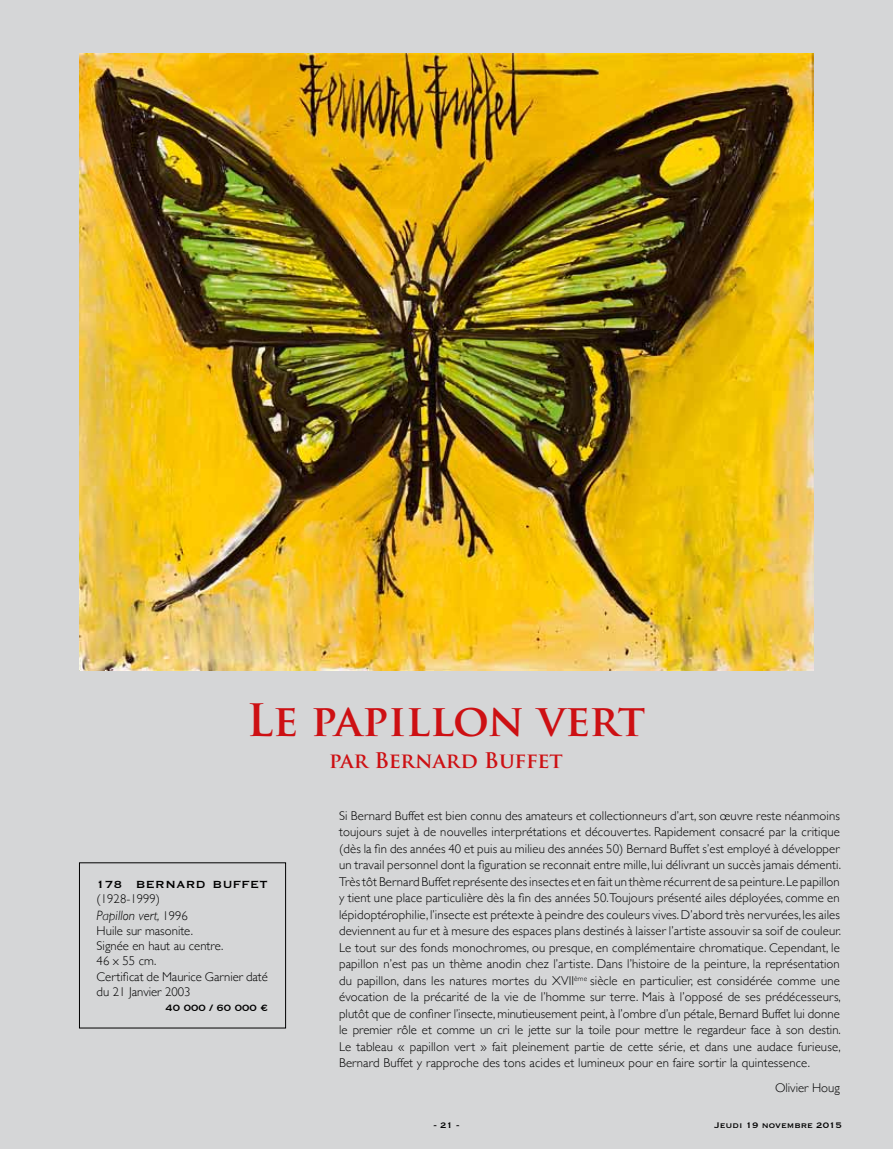
<style>
.page{position:relative;width:893px;height:1149px;background:#fff}
.page>*{position:absolute;margin:0;border:0;box-sizing:border-box;transform-origin:0 0}
.t1{font:700 43.5px "Trajan Pro";letter-spacing:-.035em;color:#cd1013}
.t2{font:700 21px "Trajan Pro";letter-spacing:-.07em;color:#cd1013}
.t3{font:italic 300 13.5px "Gill Sans";color:#000}
.t4{font:13.5px "Copperplate";letter-spacing:.03em;color:#000}
.t5{font:300 12.75px/16.5px "Gill Sans";color:#000}
.t6{font:12px "Copperplate";color:#000}
.t7{font:10.5px "Copperplate";color:#000}
.s1{font-style:normal;font-size:12.75px}
</style>
<div class="page">
<div style="left:0;top:0;width:893px;height:1148px;background:#d5d6d7"></div>
<img style="left:80px;top:54px;width:733px;height:616px">
<div style="left:79px;top:862px;width:207px;height:166px;border:1px solid #000"></div>
<h1 class="t1" style="left:247px;top:693px;width:400px">Le papillon vert</h1>
<h2 class="t2" style="left:329px;top:746px;width:235px">par Bernard Buffet</h2>
<p class="t4" style="left:97px;top:875px;width:173px">178 Bernard Buffet</p>
<p class="t5" style="left:97px;top:890px;width:65px">(1928-1999)</p>
<p class="t3" style="left:97px;top:907px;width:93px">Papillon vert, <span class="s1">1996</span></p>
<p class="t5" style="left:97px;top:922px;width:173px;line-height:15.3px">Huile sur masonite.<br>Signée en haut au centre.<br>46 x 55 cm.<br>Certificat de Maurice Garnier daté du 21 Janvier 2003</p>
<p class="t6" style="left:166px;top:999px;width:104px">40 000 / 60 000 €</p>
<p class="t5" style="left:339px;top:806px;width:503px;text-align:justify">Si Bernard Buffet est bien connu des amateurs et collectionneurs d’art, son œuvre reste néanmoins toujours sujet à de nouvelles interprétations et découvertes. Rapidement consacré par la critique (dès la fin des années 40 et puis au milieu des années 50) Bernard Buffet s’est employé à développer un travail personnel dont la figuration se reconnait entre mille, lui délivrant un succès jamais démenti.<br>Très tôt Bernard Buffet représente des insectes et en fait un thème récurrent de sa peinture. Le papillon y tient une place particulière dès la fin des années 50.Toujours présenté ailes déployées, comme en lépidoptérophilie, l’insecte est prétexte à peindre des couleurs vives. D’abord très nervurées, les ailes deviennent au fur et à mesure des espaces plans destinés à laisser l’artiste assouvir sa soif de couleur.<br>Le tout sur des fonds monochromes, ou presque, en complémentaire chromatique. Cependant, le papillon n’est pas un thème anodin chez l’artiste. Dans l’histoire de la peinture, la représentation du papillon, dans les natures mortes du XVII<sup>ème</sup> siècle en particulier, est considérée comme une évocation de la précarité de la vie de l’homme sur terre. Mais à l’opposé de ses prédécesseurs, plutôt que de confiner l’insecte, minutieusement peint, à l’ombre d’un pétale, Bernard Buffet lui donne le premier rôle et comme un cri le jette sur la toile pour mettre le regardeur face à son destin.<br>Le tableau « papillon vert » fait pleinement partie de cette série, et dans une audace furieuse, Bernard Buffet y rapproche des tons acides et lumineux pour en faire sortir la quintessence.</p>
<p class="t5" style="left:775px;top:1078px;width:66px">Olivier Houg</p>
<p class="t7" style="left:433px;top:1117px;width:28px">- 21 -</p>
<p class="t7" style="left:714px;top:1117px;width:129px">Jeudi 19 novembre 2015</p>
</div>
